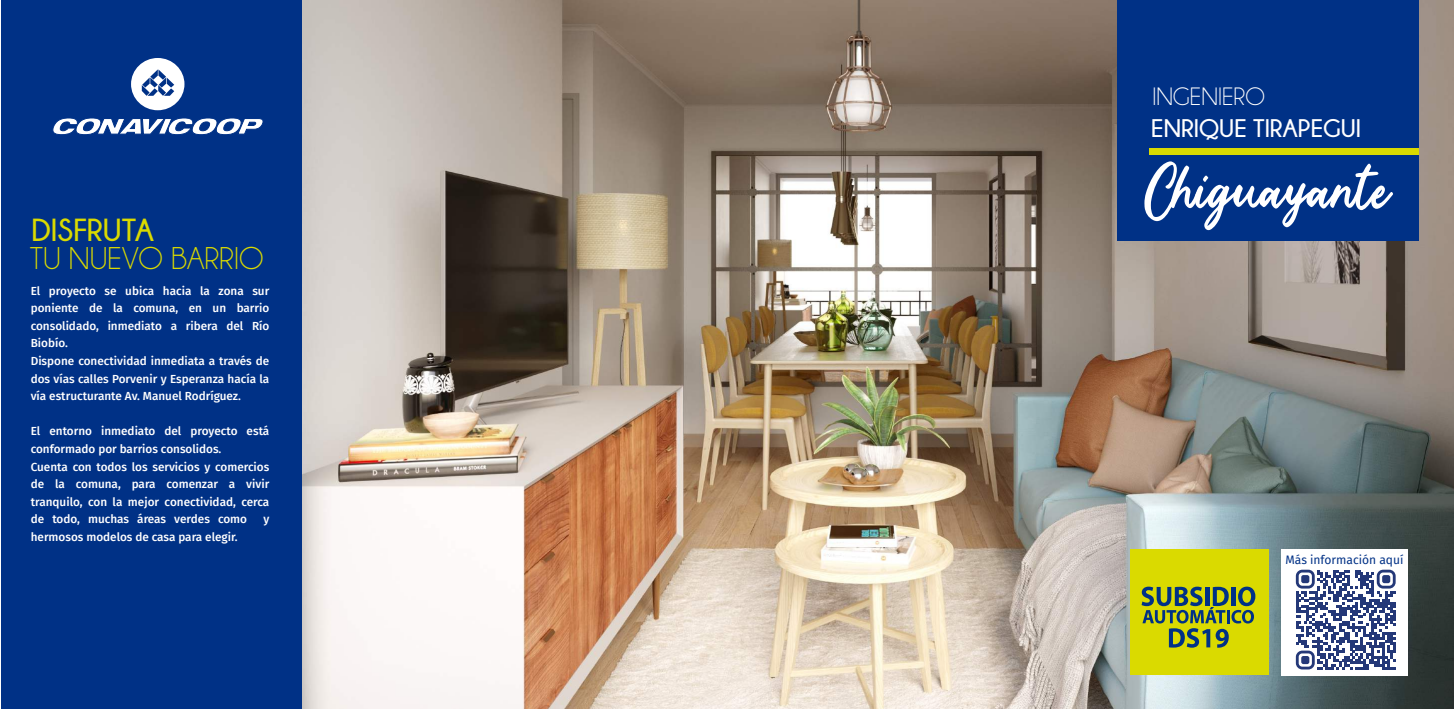
<style>
.page{position:relative;width:1454px;height:709px;background:#fff}
.page>*{position:absolute;margin:0;border:0;box-sizing:border-box;transform-origin:0 0}
.t1{font:31.8px "Champagne&Limousines";color:#dada00}
.t2{font:700 31.8px "Champagne&Limousines";color:#dada00}
.t3{font:700 25.4px "Champagne&Limousines";color:#fff}
.t4{font:25.4px "Champagne&Limousines";color:#fff}
.t5{font:12px "Fira Sans";color:#003186}
.t6{font:500 11.7px/17.6px "Fira Sans";color:#fff}
</style>
<div class="page">
<img style="left:283px;top:0;width:1170px;height:709px">
<div style="left:1px;top:1px;width:301px;height:708px;background:#003186"></div>
<div style="left:131px;top:58px;width:53px;height:52px;background:#fff;border-radius:50%"></div>
<svg style="left:142px;top:69px;width:32px;height:27px"></svg>
<svg style="left:52px;top:118px;width:211px;height:17px"></svg>
<div style="left:1129px;top:549px;width:139px;height:126px;background:#dada00"></div>
<svg style="left:1141px;top:586px;width:114px;height:61px"></svg>
<div style="left:1281px;top:549px;width:126px;height:126px;background:#fff"></div>
<svg style="left:1295px;top:569px;width:100px;height:100px"></svg>
<div style="left:1117px;top:1px;width:301px;height:240px;background:#003186"></div>
<div style="left:1149px;top:148px;width:270px;height:6px;background:#dada00"></div>
<svg style="left:1144px;top:161px;width:248px;height:69px"></svg>
<h1 class="t2" style="left:32px;top:212px;width:124px">DISFRUTA</h1>
<h1 class="t1" style="left:30px;top:242px;width:235px">TU NUEVO BARRIO</h1>
<p class="t6" style="left:31px;top:281px;width:240px">El proyecto se ubica hacia la zona sur poniente de la comuna, en un barrio consolidado, inmediato a ribera del Río Biobío.<br>Dispone conectividad inmediata a través de dos vías calles Porvenir y Esperanza hacía la vía estructurante Av. Manuel Rodríguez.</p>
<p class="t6" style="left:31px;top:422px;width:240px">El entorno inmediato del proyecto está conformado por barrios consolidos.<br>Cuenta con todos los servicios y comercios de la comuna, para comenzar a vivir tranquilo, con la mejor conectividad, cerca de todo, muchas áreas verdes como</p>
<p class="t6" style="left:263px;top:510px;width:7px">y</p>
<p class="t6" style="left:31px;top:527px;width:208px">hermosos modelos de casa para elegir.</p>
<h2 class="t4" style="left:1152px;top:84px;width:114px">INGENIERO</h2>
<h2 class="t3" style="left:1151px;top:114px;width:211px">ENRIQUE TIRAPEGUI</h2>
<p class="t5" style="left:1285px;top:550px;width:119px">Más información aquí</p>
</div>
